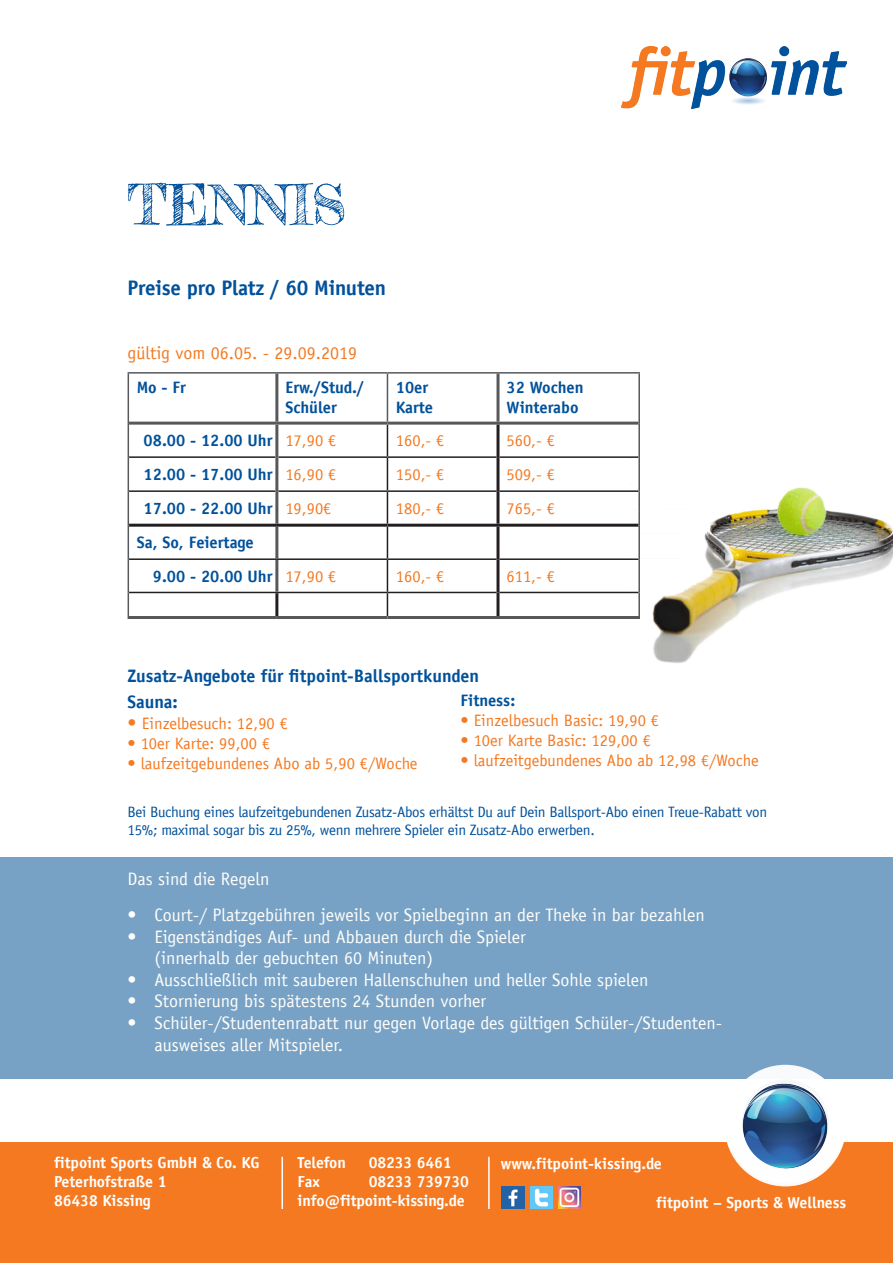
<style>
.page{position:relative;width:893px;height:1263px;background:#fff}
.page>*{position:absolute;margin:0;border:0;box-sizing:border-box;transform-origin:0 0}
.normaler_Fließtext{font:700 21px "Officina Sans LT";letter-spacing:-.01em;color:#01519b}
.t1{font:18px/21.6px "Officina Sans LT";color:#fffefa}
.t2{font:700 18px "Officina Sans LT";color:#01519b}
.t3{font:18px "Officina Sans LT";color:#f47921}
.t4{font:16.5px "Officina Sans LT";color:#f47921}
.t5{font:700 16.5px/19.8px "Officina Sans LT";color:#01519b}
.t6{font:700 15.9px/19px "Officina Sans LT";letter-spacing:-.005em;color:#fff;text-align:right}
.t7{font:15px/18px "Officina Sans LT";letter-spacing:-.02em;color:#01519b}
.s1{font-weight:700;font-size:18px}
</style>
<div class="page">
<div style="left:0;top:1142px;width:893px;height:121px;background:#f47921"></div>
<hr style="left:488px;top:1157px;width:2px;height:52px;background:#fff">
<hr style="left:281px;top:1157px;width:2px;height:52px;background:#fff">
<div style="left:502px;top:1186px;width:22px;height:23px;background:#2461a7"></div>
<img style="left:508px;top:1189px;width:10px;height:18px">
<img style="left:530px;top:1186px;width:23px;height:23px">
<img style="left:621px;top:47px;width:225px;height:62px">
<img style="left:558px;top:1186px;width:23px;height:23px">
<div style="left:0;top:857px;width:893px;height:221px;background:#77a2c6"></div>
<div style="left:724px;top:1065px;width:122px;height:121px;background:#fff;border-radius:50%"></div>
<img style="left:742px;top:1082px;width:87px;height:87px;border-radius:43px">
<svg style="left:128px;top:183px;width:216px;height:43px"></svg>
<hr style="left:387px;top:425px;width:1px;height:31px;background:#231f20">
<hr style="left:129px;top:456px;width:146px;height:2px;background:#231f20">
<hr style="left:278px;top:456px;width:109px;height:2px;background:#231f20">
<hr style="left:387px;top:456px;width:109px;height:2px;background:#231f20">
<hr style="left:387px;top:458px;width:1px;height:32px;background:#231f20">
<hr style="left:499px;top:456px;width:139px;height:2px;background:#231f20">
<hr style="left:129px;top:490px;width:146px;height:2px;background:#231f20">
<hr style="left:278px;top:490px;width:109px;height:2px;background:#231f20">
<hr style="left:387px;top:490px;width:109px;height:2px;background:#231f20">
<hr style="left:387px;top:492px;width:1px;height:32px;background:#231f20">
<hr style="left:499px;top:490px;width:139px;height:2px;background:#231f20">
<hr style="left:387px;top:527px;width:1px;height:31px;background:#231f20">
<hr style="left:387px;top:560px;width:1px;height:32px;background:#231f20">
<hr style="left:129px;top:592px;width:148px;height:1px;background:#231f20">
<hr style="left:277px;top:592px;width:110px;height:1px;background:#231f20">
<hr style="left:387px;top:592px;width:109px;height:1px;background:#231f20">
<svg style="left:387px;top:593px;width:1px;height:23px"></svg>
<hr style="left:499px;top:592px;width:139px;height:1px;background:#231f20">
<hr style="left:128px;top:616px;width:149px;height:3px;background:#57585a">
<hr style="left:277px;top:616px;width:110px;height:3px;background:#57585a">
<hr style="left:387px;top:616px;width:111px;height:3px;background:#57585a">
<hr style="left:498px;top:616px;width:142px;height:3px;background:#57585a">
<hr style="left:128px;top:423px;width:1px;height:34px;background:#57585a">
<hr style="left:638px;top:423px;width:2px;height:34px;background:#57585a">
<hr style="left:128px;top:457px;width:1px;height:34px;background:#57585a">
<hr style="left:128px;top:491px;width:1px;height:34px;background:#57585a">
<hr style="left:128px;top:525px;width:1px;height:34px;background:#57585a">
<hr style="left:128px;top:559px;width:1px;height:33px;background:#57585a">
<svg style="left:128px;top:592px;width:1px;height:24px"></svg>
<hr style="left:128px;top:372px;width:149px;height:2px;background:#57585a">
<hr style="left:128px;top:374px;width:1px;height:49px;background:#57585a">
<hr style="left:277px;top:372px;width:110px;height:2px;background:#57585a">
<hr style="left:387px;top:372px;width:111px;height:2px;background:#57585a">
<hr style="left:387px;top:374px;width:1px;height:48px;background:#57585a">
<hr style="left:498px;top:372px;width:142px;height:2px;background:#57585a">
<hr style="left:638px;top:374px;width:2px;height:49px;background:#57585a">
<hr style="left:275px;top:374px;width:3px;height:48px;background:#57585a">
<hr style="left:275px;top:425px;width:3px;height:32px;background:#57585a">
<hr style="left:275px;top:457px;width:3px;height:34px;background:#57585a">
<hr style="left:275px;top:491px;width:3px;height:33px;background:#57585a">
<hr style="left:275px;top:527px;width:3px;height:31px;background:#57585a">
<hr style="left:275px;top:560px;width:3px;height:32px;background:#57585a">
<hr style="left:275px;top:593px;width:3px;height:23px;background:#231f20">
<hr style="left:129px;top:422px;width:148px;height:3px;background:#57585a">
<hr style="left:277px;top:422px;width:110px;height:3px;background:#57585a">
<hr style="left:387px;top:422px;width:111px;height:3px;background:#57585a">
<hr style="left:498px;top:422px;width:140px;height:3px;background:#57585a">
<hr style="left:129px;top:524px;width:148px;height:3px;background:#231f20">
<hr style="left:277px;top:524px;width:110px;height:3px;background:#231f20">
<hr style="left:387px;top:524px;width:111px;height:3px;background:#231f20">
<hr style="left:498px;top:524px;width:140px;height:3px;background:#231f20">
<hr style="left:129px;top:558px;width:148px;height:2px;background:#231f20">
<hr style="left:277px;top:558px;width:110px;height:2px;background:#231f20">
<hr style="left:387px;top:558px;width:109px;height:2px;background:#231f20">
<hr style="left:499px;top:558px;width:139px;height:2px;background:#231f20">
<hr style="left:496px;top:374px;width:3px;height:48px;background:#57585a">
<hr style="left:496px;top:425px;width:3px;height:32px;background:#231f20">
<hr style="left:496px;top:457px;width:3px;height:34px;background:#231f20">
<hr style="left:496px;top:491px;width:3px;height:33px;background:#231f20">
<hr style="left:496px;top:527px;width:3px;height:32px;background:#231f20">
<hr style="left:496px;top:559px;width:3px;height:33px;background:#231f20">
<hr style="left:496px;top:592px;width:3px;height:24px;background:#231f20">
<img style="left:630px;top:432px;width:263px;height:231px">
<p class="normaler_Fließtext" style="left:128px;top:274px;width:260px">Preise pro Platz / 60 Minuten</p>
<p class="t3" style="left:128px;top:342px;width:231px">gültig vom 06.05. - 29.09.2019</p>
<p class="t5" style="left:137px;top:378px;width:51px">Mo - Fr</p>
<p class="t5" style="left:285px;top:378px;width:80px">Erw./Stud./<br>Schüler</p>
<p class="t5" style="left:396px;top:378px;width:34px">10er</p>
<p class="t5" style="left:396px;top:397px;width:39px">Karte</p>
<p class="t5" style="left:506px;top:378px;width:79px">32 Wochen</p>
<p class="t5" style="left:506px;top:397px;width:74px">Winterabo</p>
<p class="t5" style="left:144px;top:430px;width:130px">08.00 - 12.00 Uhr</p>
<p class="t4" style="left:285px;top:431px;width:53px">17,90 €</p>
<p class="t4" style="left:396px;top:431px;width:50px">160,- €</p>
<p class="t4" style="left:506px;top:431px;width:50px">560,- €</p>
<p class="t5" style="left:144px;top:464px;width:130px">12.00 - 17.00 Uhr</p>
<p class="t4" style="left:285px;top:465px;width:53px">16,90 €</p>
<p class="t4" style="left:396px;top:465px;width:50px">150,- €</p>
<p class="t4" style="left:506px;top:465px;width:50px">509,- €</p>
<p class="t5" style="left:144px;top:498px;width:130px">17.00 - 22.00 Uhr</p>
<p class="t4" style="left:285px;top:499px;width:48px">19,90€</p>
<p class="t4" style="left:396px;top:499px;width:50px">180,- €</p>
<p class="t4" style="left:506px;top:499px;width:50px">765,- €</p>
<p class="t5" style="left:137px;top:532px;width:118px">Sa, So, Feiertage</p>
<p class="t5" style="left:153px;top:566px;width:121px">9.00 - 20.00 Uhr</p>
<p class="t4" style="left:285px;top:567px;width:53px">17,90 €</p>
<p class="t4" style="left:396px;top:567px;width:50px">160,- €</p>
<p class="t4" style="left:506px;top:567px;width:50px">611,- €</p>
<p class="t2" style="left:128px;top:665px;width:353px">Zusatz-Angebote für fitpoint-Ballsportkunden</p>
<p class="t2" style="left:128px;top:690px;width:52px">Sauna:</p>
<p class="t4" style="left:128px;top:714px;width:162px"><span class="s1">•</span> Einzelbesuch: 12,90 €</p>
<p class="t4" style="left:128px;top:734px;width:144px">• 10er Karte: 99,00 €</p>
<p class="t4" style="left:128px;top:753px;width:292px">• laufzeitgebundenes Abo ab 5,90 €/Woche</p>
<p class="t5" style="left:460px;top:691px;width:56px">Fitness:</p>
<p class="t4" style="left:460px;top:711px;width:200px">• Einzelbesuch Basic: 19,90 €</p>
<p class="t4" style="left:460px;top:731px;width:192px">• 10er Karte Basic: 129,00 €</p>
<p class="t4" style="left:460px;top:751px;width:300px">• laufzeitgebundenes Abo ab 12,98 €/Woche</p>
<p class="t7" style="left:128px;top:803px;width:641px">Bei Buchung eines laufzeitgebundenen Zusatz-Abos erhältst Du auf Dein Ballsport-Abo einen Treue-Rabatt von<br>15%; maximal sogar bis zu 25%, wenn mehrere Spieler ein Zusatz-Abo erwerben.</p>
<p class="t1" style="left:128px;top:868px;width:144px">Das sind die Regeln</p>
<p class="t1" style="left:128px;top:904px;width:579px">• Court-/ Platzgebühren jeweils vor Spielbeginn an der Theke in bar bezahlen</p>
<p class="t1" style="left:155px;top:926px;width:373px;text-indent:-27px">• Eigenständiges Auf- und Abbauen durch die Spieler (innerhalb der gebuchten 60 Minuten)</p>
<p class="t1" style="left:128px;top:969px;width:522px">• Ausschließlich mit sauberen Hallenschuhen und heller Sohle spielen</p>
<p class="t1" style="left:128px;top:990px;width:360px">• Stornierung bis spätestens 24 Stunden vorher</p>
<p class="t1" style="left:155px;top:1012px;width:569px;text-indent:-27px">• Schüler-/Studentenrabatt nur gegen Vorlage des gültigen Schüler-/Studenten&shy;ausweises aller Mitspieler.</p>
<p class="t6" style="left:54px;top:1153px;width:207px;text-align:left">fitpoint Sports GmbH &amp; Co. KG<br>Peterhofstraße 1<br>86438 Kissing</p>
<p class="t6" style="left:298px;top:1153px;width:50px">Telefon</p>
<p class="t6" style="left:369px;top:1153px;width:84px">08233 6461</p>
<p class="t6" style="left:501px;top:1153px;width:162px">www.fitpoint-kissing.de</p>
<p class="t6" style="left:298px;top:1172px;width:24px">Fax</p>
<p class="t6" style="left:298px;top:1172px;width:173px">08233 739730 info@fitpoint-kissing.de</p>
<p class="t6" style="left:656px;top:1192px;width:191px">fitpoint – Sports &amp; Wellness</p>
</div>
